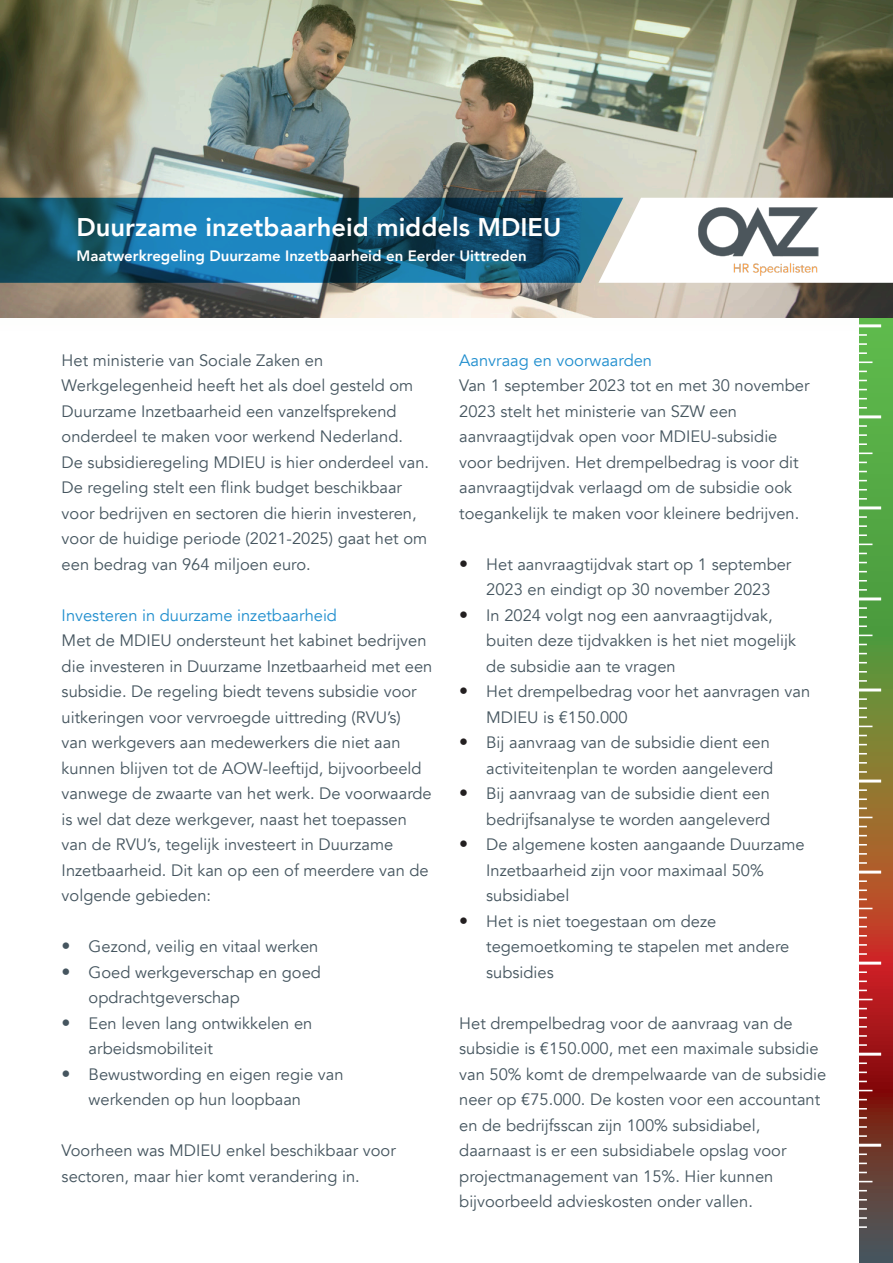
<style>
.page{position:relative;width:893px;height:1263px;background:#fff}
.page>*{position:absolute;margin:0;border:0;box-sizing:border-box;transform-origin:0 0}
.t1{font:800 25.5px "Avenir";color:#fff}
.t2{font:16.5px/25.5px "Avenir";color:#45555f}
.t3{font:16.5px "Avenir";color:#208ece}
.t4{font:800 15px "Avenir";color:#fff}
.s1{font-size:18px}
.s2{font-size:18px;color:#231f20}
</style>
<div class="page">
<img style="left:0;top:0;width:893px;height:318px">
<svg style="left:623px;top:198px;width:270px;height:85px"></svg>
<img style="left:699px;top:206px;width:120px;height:69px">
<svg style="left:0;top:198px;width:623px;height:85px;background:#1c6384"></svg>
<svg style="left:859px;top:318px;width:34px;height:945px;background:#7b6f39"></svg>
<hr style="left:858px;top:415px;width:23px;height:3px;background:#fff">
<hr style="left:858px;top:324px;width:23px;height:3px;background:#fff">
<svg style="left:859px;top:425px;width:8px;height:2px"></svg>
<svg style="left:859px;top:334px;width:8px;height:2px"></svg>
<svg style="left:859px;top:516px;width:8px;height:2px"></svg>
<svg style="left:859px;top:607px;width:8px;height:2px"></svg>
<svg style="left:859px;top:698px;width:8px;height:2px"></svg>
<svg style="left:859px;top:789px;width:8px;height:2px"></svg>
<svg style="left:859px;top:880px;width:8px;height:2px"></svg>
<svg style="left:859px;top:971px;width:8px;height:2px"></svg>
<svg style="left:859px;top:1062px;width:8px;height:2px"></svg>
<svg style="left:859px;top:1153px;width:8px;height:2px"></svg>
<svg style="left:859px;top:434px;width:8px;height:2px"></svg>
<svg style="left:859px;top:343px;width:8px;height:2px"></svg>
<svg style="left:859px;top:525px;width:8px;height:2px"></svg>
<svg style="left:859px;top:616px;width:8px;height:2px"></svg>
<svg style="left:859px;top:707px;width:8px;height:2px"></svg>
<svg style="left:859px;top:798px;width:8px;height:2px"></svg>
<svg style="left:859px;top:889px;width:8px;height:2px"></svg>
<svg style="left:859px;top:980px;width:8px;height:2px"></svg>
<svg style="left:859px;top:1071px;width:8px;height:2px"></svg>
<svg style="left:859px;top:1162px;width:8px;height:2px"></svg>
<svg style="left:859px;top:1026px;width:8px;height:2px"></svg>
<svg style="left:859px;top:1117px;width:8px;height:2px"></svg>
<svg style="left:859px;top:1208px;width:8px;height:2px"></svg>
<svg style="left:859px;top:443px;width:8px;height:2px"></svg>
<svg style="left:859px;top:352px;width:8px;height:2px"></svg>
<svg style="left:859px;top:534px;width:8px;height:2px"></svg>
<svg style="left:859px;top:625px;width:8px;height:2px"></svg>
<svg style="left:859px;top:716px;width:8px;height:2px"></svg>
<svg style="left:859px;top:807px;width:8px;height:2px"></svg>
<svg style="left:859px;top:898px;width:8px;height:2px"></svg>
<svg style="left:859px;top:671px;width:8px;height:2px"></svg>
<svg style="left:859px;top:762px;width:8px;height:2px"></svg>
<svg style="left:859px;top:853px;width:8px;height:2px"></svg>
<svg style="left:859px;top:944px;width:8px;height:2px"></svg>
<svg style="left:859px;top:1035px;width:8px;height:2px"></svg>
<svg style="left:859px;top:1126px;width:8px;height:2px"></svg>
<svg style="left:859px;top:1217px;width:8px;height:2px"></svg>
<svg style="left:859px;top:498px;width:8px;height:2px"></svg>
<svg style="left:859px;top:407px;width:8px;height:2px"></svg>
<svg style="left:859px;top:589px;width:8px;height:2px"></svg>
<svg style="left:859px;top:680px;width:8px;height:2px"></svg>
<svg style="left:859px;top:771px;width:8px;height:2px"></svg>
<svg style="left:859px;top:862px;width:8px;height:2px"></svg>
<svg style="left:859px;top:953px;width:8px;height:2px"></svg>
<svg style="left:859px;top:1044px;width:8px;height:2px"></svg>
<svg style="left:859px;top:1135px;width:8px;height:2px"></svg>
<svg style="left:859px;top:1226px;width:8px;height:2px"></svg>
<svg style="left:859px;top:452px;width:13px;height:2px"></svg>
<svg style="left:859px;top:361px;width:13px;height:2px"></svg>
<svg style="left:859px;top:543px;width:13px;height:2px"></svg>
<svg style="left:859px;top:635px;width:13px;height:1px"></svg>
<svg style="left:859px;top:726px;width:13px;height:1px"></svg>
<svg style="left:859px;top:817px;width:13px;height:1px"></svg>
<svg style="left:859px;top:908px;width:13px;height:1px"></svg>
<svg style="left:859px;top:999px;width:13px;height:1px"></svg>
<svg style="left:859px;top:1090px;width:13px;height:1px"></svg>
<svg style="left:859px;top:1181px;width:13px;height:1px"></svg>
<hr style="left:858px;top:506px;width:23px;height:3px;background:#fff">
<hr style="left:858px;top:597px;width:23px;height:3px;background:#fff">
<hr style="left:858px;top:688px;width:23px;height:3px;background:#fff">
<hr style="left:858px;top:779px;width:23px;height:3px;background:#fff">
<hr style="left:858px;top:871px;width:23px;height:2px;background:#fff">
<hr style="left:858px;top:962px;width:23px;height:2px;background:#fff">
<hr style="left:858px;top:1053px;width:23px;height:3px;background:#fff">
<hr style="left:858px;top:1144px;width:23px;height:3px;background:#fff">
<p class="t1" style="left:77px;top:207px;width:487px">Duurzame inzetbaarheid middels MDIEU</p>
<p class="t4" style="left:77px;top:245px;width:452px">Maatwerkregeling Duurzame Inzetbaarheid en Eerder Uittreden</p>
<p class="t2" style="left:62px;top:347px;width:369px">Het ministerie van Sociale Zaken en Werkgelegenheid heeft het als doel gesteld om Duurzame Inzetbaarheid een vanzelfsprekend onderdeel te maken voor werkend Nederland.<br>De subsidieregeling MDIEU is hier onderdeel van.<br>De regeling stelt een flink budget beschikbaar voor bedrijven en sectoren die hierin investeren, voor de huidige periode (2021-2025) gaat het om een bedrag van 964 miljoen euro.</p>
<p class="t3" style="left:62px;top:605px;width:277px">Investeren in duurzame inzetbaarheid</p>
<p class="t2" style="left:62px;top:628px;width:372px">Met de MDIEU ondersteunt het kabinet bedrijven die investeren in Duurzame Inzetbaarheid met een subsidie. De regeling biedt tevens subsidie voor uitkeringen voor vervroegde uittreding (RVU’s)<br>van werkgevers aan medewerkers die niet aan kunnen blijven tot de AOW-leeftijd, bijvoorbeeld vanwege de zwaarte van het werk. De voorwaarde is wel dat deze werkgever, naast het toepassen van de RVU’s, tegelijk investeert in Duurzame Inzetbaarheid. Dit kan op een of meerdere van de volgende gebieden:</p>
<p class="t2" style="left:62px;top:934px;width:258px"><span class="s1">•</span> Gezond, veilig en vitaal werken</p>
<p class="t2" style="left:89px;top:959px;width:234px;text-indent:-27px"><span class="s1">•</span> Goed werkgeverschap en goed opdrachtgeverschap</p>
<p class="t2" style="left:89px;top:1010px;width:225px;text-indent:-27px"><span class="s1">•</span> Een leven lang ontwikkelen en arbeidsmobiliteit</p>
<p class="t2" style="left:89px;top:1061px;width:256px;text-indent:-27px"><span class="s1">•</span> Bewustwording en eigen regie van werkenden op hun loopbaan</p>
<p class="t2" style="left:62px;top:1138px;width:336px">Voorheen was MDIEU enkel beschikbaar voor sectoren, maar hier komt verandering in.</p>
<p class="t3" style="left:459px;top:350px;width:194px">Aanvraag en voorwaarden</p>
<p class="t2" style="left:459px;top:373px;width:352px">Van 1 september 2023 tot en met 30 november 2023 stelt het ministerie van SZW een aanvraagtijdvak open voor MDIEU-subsidie voor bedrijven. Het drempelbedrag is voor dit aanvraagtijdvak verlaagd om de subsidie ook toegankelijk te maken voor kleinere bedrijven.</p>
<p class="t2" style="left:459px;top:551px;width:334px;text-align:center"><span class="s2">•</span> Het aanvraagtijdvak start op 1 september<br>2023 en eindigt op 30 november 2023</p>
<p class="t2" style="left:486px;top:602px;width:311px;text-indent:-27px"><span class="s2">•</span> In 2024 volgt nog een aanvraagtijdvak, buiten deze tijdvakken is het niet mogelijk de subsidie aan te vragen</p>
<p class="t2" style="left:486px;top:679px;width:325px;text-indent:-27px"><span class="s2">•</span> Het drempelbedrag voor het aanvragen van<br>MDIEU is €150.000</p>
<p class="t2" style="left:459px;top:730px;width:315px;text-align:right"><span class="s2">•</span> Bij aanvraag van de subsidie dient een activiteitenplan te worden aangeleverd</p>
<p class="t2" style="left:459px;top:781px;width:312px;text-align:right"><span class="s2">•</span> Bij aanvraag van de subsidie dient een bedrijfsanalyse te worden aangeleverd</p>
<p class="t2" style="left:486px;top:832px;width:320px;text-indent:-27px"><span class="s2">•</span> De algemene kosten aangaande Duurzame<br>Inzetbaarheid zijn voor maximaal 50% subsidiabel</p>
<p class="t2" style="left:486px;top:908px;width:305px;text-indent:-27px"><span class="s2">•</span> Het is niet toegestaan om deze tegemoetkoming te stapelen met andere subsidies</p>
<p class="t2" style="left:459px;top:1010px;width:369px">Het drempelbedrag voor de aanvraag van de subsidie is €150.000, met een maximale subsidie van 50% komt de drempelwaarde van de subsidie neer op €75.000. De kosten voor een accountant en de bedrijfsscan zijn 100% subsidiabel, daarnaast is er een subsidiabele opslag voor projectmanagement van 15%. Hier kunnen bijvoorbeeld advieskosten onder vallen.</p>
</div>
